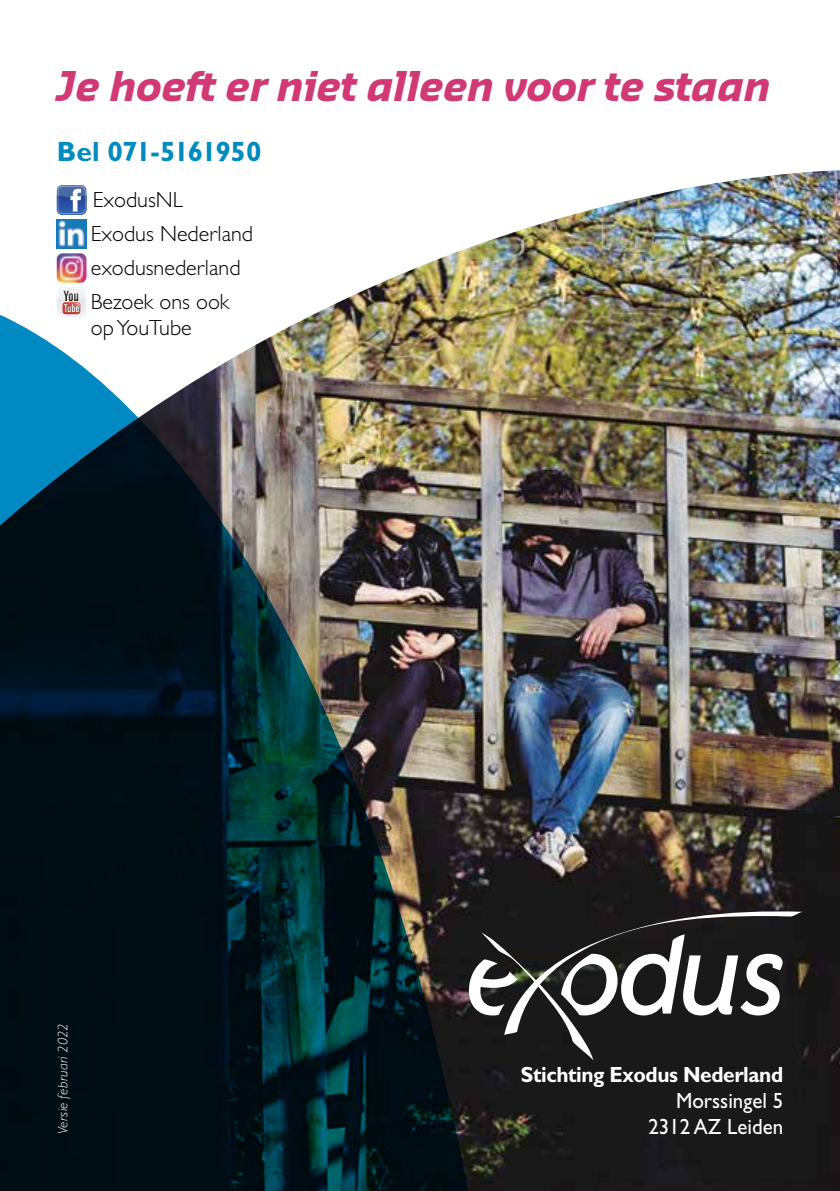
<style>
.page{position:relative;width:840px;height:1191px;background:#fff}
.page>*{position:absolute;margin:0;border:0;box-sizing:border-box;transform-origin:0 0}
.t1{font:italic 700 40px "Sansa";letter-spacing:-.015em;color:#d13974}
.t2{font:700 28px "Gill Sans";letter-spacing:-.04em;color:#008bc0}
.t3{font:300 22px/34px "Gill Sans";color:#000}
.t4{font:700 22px "Gill Sans";letter-spacing:-.02em;color:#fff;scale:.95 1}
.t5{font:22px/26px "Gill Sans";color:#fff;text-align:right;scale:.95 1}
.t6{font:italic 300 14px "Gill Sans";letter-spacing:.015em;color:#fff}
</style>
<div class="page">
<img style="left:56px;top:170px;width:783px;height:1021px">
<img style="left:0;top:300px;width:476px;height:891px">
<svg style="left:57px;top:185px;width:29px;height:30px"></svg>
<svg style="left:57px;top:186px;width:29px;height:29px"></svg>
<img style="left:57px;top:219px;width:29px;height:30px">
<img style="left:57px;top:253px;width:29px;height:30px">
<div style="left:57px;top:287px;width:29px;height:30px;background:#eff2f4;border-radius:5px"></div>
<svg style="left:57px;top:288px;width:29px;height:29px"></svg>
<svg style="left:468px;top:909px;width:334px;height:151px"></svg>
<h1 class="t1" style="left:57px;top:60px;width:715px">Je hoeft er niet alleen voor te staan</h1>
<p class="t2" style="left:57px;top:135px;width:206px">Bel 071-5161950</p>
<p class="t3" style="left:91px;top:182px;width:164px">ExodusNL<br>Exodus Nederland exodusnederland<br>Bezoek ons ook</p>
<p class="t3" style="left:91px;top:310px;width:102px">op YouTube</p>
<p class="t6" style="left:55px;top:1134px;width:112px;rotate:-90deg">Versie februari 2022</p>
<p class="t4" style="left:520px;top:1061px;width:277px">Stichting Exodus Nederland</p>
<p class="t5" style="left:648px;top:1087px;width:143px">Morssingel 5<br>2312 AZ Leiden</p>
</div>
